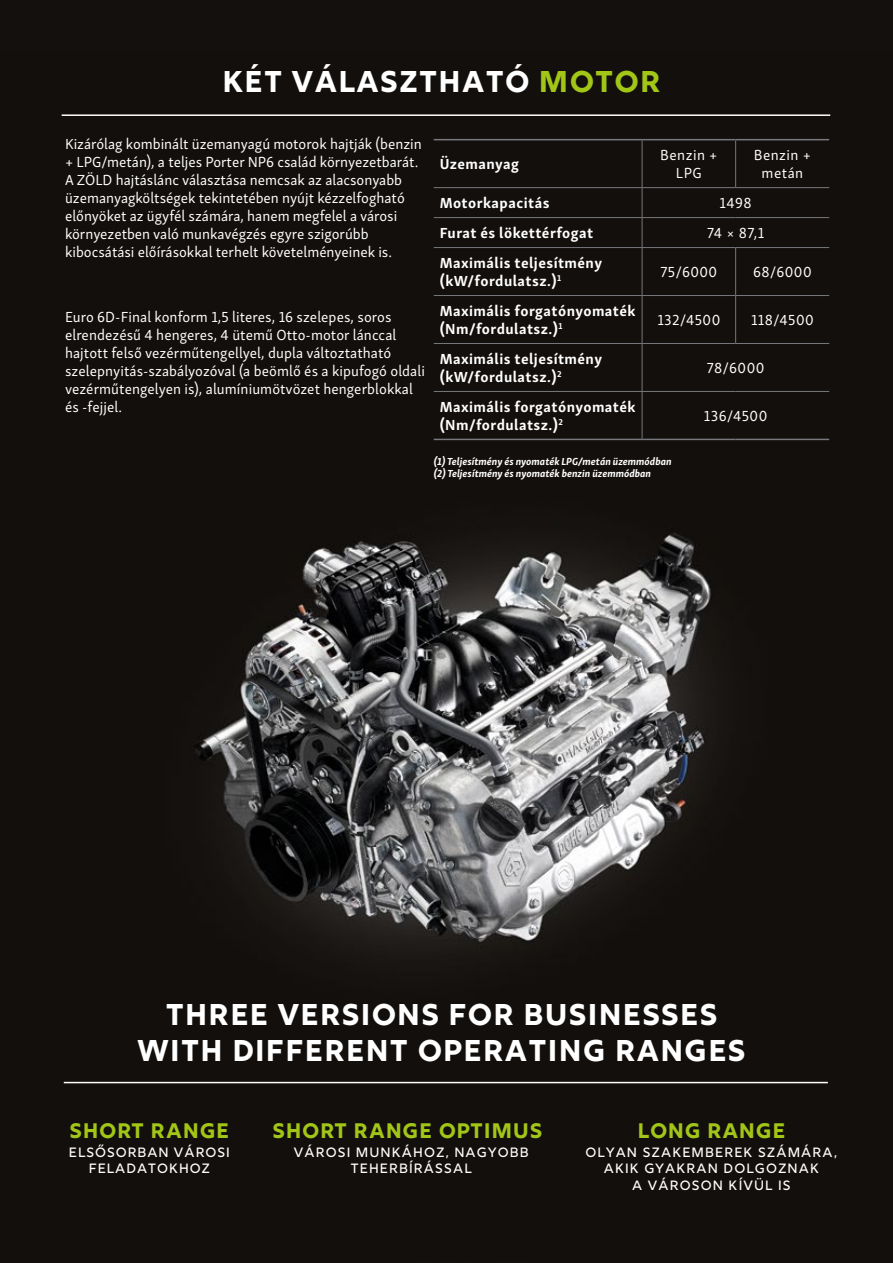
<style>
.page{position:relative;width:893px;height:1263px;background:#13100d}
.page>*{position:absolute;margin:0;border:0;box-sizing:border-box;transform-origin:0 0}
.t1{font:30px/36px "Rig Bold Face";color:#fff;text-align:center}
.t2{font:21px "Rig Bold Face";color:#a2c617}
._04_Kenyér{font:15px/18px "Skolar Sans PE";color:#fff}
._04_Kenyér-2{font:700 15px/18px "Skolar Sans PE";letter-spacing:.03em;color:#fff}
._04_Kenyér-3{font:15px/18px "Skolar Sans PE";letter-spacing:.03em;color:#fff;text-align:center}
.t3{font:13.5px/16.2px "Rig Medium Face";letter-spacing:.03em;color:#fff;text-align:center}
.t4{font:italic 700 10.5px "Skolar Sans PE";color:#fff}
.s1{color:#a2c617}
</style>
<div class="page">
<img style="left:61px;top:114px;width:770px;height:970px">
<hr style="left:64px;top:1082px;width:764px;height:1px;background:#fff">
<hr style="left:62px;top:114px;width:768px;height:2px;background:#fff">
<hr style="left:434px;top:139px;width:208px;height:1px;background:#76787b">
<hr style="left:642px;top:139px;width:94px;height:1px;background:#76787b">
<hr style="left:736px;top:139px;width:93px;height:1px;background:#76787b">
<hr style="left:434px;top:439px;width:208px;height:1px;background:#76787b">
<hr style="left:642px;top:439px;width:94px;height:1px;background:#76787b">
<hr style="left:736px;top:439px;width:93px;height:1px;background:#76787b">
<hr style="left:642px;top:140px;width:1px;height:47px;background:#76787b">
<hr style="left:735px;top:140px;width:1px;height:47px;background:#76787b">
<hr style="left:434px;top:187px;width:208px;height:1px;background:#76787b">
<hr style="left:642px;top:187px;width:94px;height:1px;background:#76787b">
<hr style="left:736px;top:187px;width:93px;height:1px;background:#76787b">
<hr style="left:434px;top:217px;width:208px;height:1px;background:#76787b">
<hr style="left:642px;top:217px;width:94px;height:1px;background:#76787b">
<svg style="left:642px;top:188px;width:1px;height:59px"></svg>
<hr style="left:736px;top:217px;width:93px;height:1px;background:#76787b">
<hr style="left:434px;top:247px;width:208px;height:1px;background:#76787b">
<hr style="left:642px;top:247px;width:94px;height:1px;background:#76787b">
<hr style="left:642px;top:248px;width:1px;height:47px;background:#76787b">
<hr style="left:736px;top:247px;width:93px;height:1px;background:#76787b">
<hr style="left:735px;top:248px;width:1px;height:47px;background:#76787b">
<hr style="left:434px;top:295px;width:208px;height:1px;background:#76787b">
<hr style="left:642px;top:295px;width:94px;height:1px;background:#76787b">
<hr style="left:642px;top:296px;width:1px;height:47px;background:#76787b">
<hr style="left:736px;top:295px;width:93px;height:1px;background:#76787b">
<hr style="left:735px;top:296px;width:1px;height:47px;background:#76787b">
<hr style="left:434px;top:343px;width:208px;height:1px;background:#76787b">
<hr style="left:642px;top:343px;width:94px;height:1px;background:#76787b">
<hr style="left:642px;top:344px;width:1px;height:47px;background:#76787b">
<hr style="left:736px;top:343px;width:93px;height:1px;background:#76787b">
<hr style="left:434px;top:391px;width:208px;height:1px;background:#76787b">
<hr style="left:642px;top:391px;width:94px;height:1px;background:#76787b">
<hr style="left:642px;top:392px;width:1px;height:47px;background:#76787b">
<hr style="left:736px;top:391px;width:93px;height:1px;background:#76787b">
<p class="t1" style="left:222px;top:67px;width:441px">KÉT VÁLASZTható <span class="s1">MOTOR</span></p>
<p class="_04_Kenyér" style="left:65px;top:134px;width:358px">Kizárólag kombinált üzemanyagú motorok hajtják (benzin + LPG/metán), a teljes Porter NP6 család környezetbarát.</p>
<p class="_04_Kenyér" style="left:65px;top:170px;width:341px">A ZÖLD hajtáslánc választása nemcsak az alacsonyabb üzemanyagköltségek tekintetében nyújt kézzelfogható előnyöket az ügyfél számára, hanem megfelel a városi környezetben való munkavégzés egyre szigorúbb kibocsátási előírásokkal terhelt követelményeinek is.</p>
<p class="_04_Kenyér" style="left:65px;top:307px;width:361px">Euro 6D-Final konform 1,5 literes, 16 szelepes, soros elrendezésű 4 hengeres, 4 ütemű Otto-motor lánccal hajtott felső vezérműtengellyel, dupla változtatható szelepnyitás-szabályozóval (a beömlő és a kipufogó oldali vezérműtengelyen is), alumíniumötvözet hengerblokkal és -fejjel.</p>
<p class="_04_Kenyér-2" style="left:440px;top:154px;width:81px">Üzemanyag</p>
<p class="_04_Kenyér-3" style="left:660px;top:145px;width:59px">Benzin +<br>LPG</p>
<p class="_04_Kenyér-3" style="left:754px;top:145px;width:59px">Benzin + metán</p>
<p class="_04_Kenyér-2" style="left:440px;top:193px;width:111px">Motorkapacitás</p>
<p class="_04_Kenyér" style="left:719px;top:193px;width:34px">1498</p>
<p class="_04_Kenyér-2" style="left:440px;top:223px;width:155px">Furat és lökettérfogat</p>
<p class="_04_Kenyér" style="left:707px;top:223px;width:59px">74 × 87,1</p>
<p class="_04_Kenyér-2" style="left:440px;top:253px;width:164px">Maximális teljesítmény (kW/fordulatsz.)<sup>1</sup></p>
<p class="_04_Kenyér" style="left:660px;top:262px;width:58px">75/6000</p>
<p class="_04_Kenyér" style="left:753px;top:262px;width:60px">68/6000</p>
<p class="_04_Kenyér-2" style="left:440px;top:301px;width:197px">Maximális forgatónyomaték (Nm/fordulatsz.)<sup>1</sup></p>
<p class="_04_Kenyér" style="left:657px;top:310px;width:65px">132/4500</p>
<p class="_04_Kenyér" style="left:751px;top:310px;width:64px">118/4500</p>
<p class="_04_Kenyér-2" style="left:440px;top:349px;width:164px">Maximális teljesítmény (kW/fordulatsz.)<sup>2</sup></p>
<p class="_04_Kenyér" style="left:707px;top:358px;width:59px">78/6000</p>
<p class="_04_Kenyér-2" style="left:440px;top:397px;width:197px">Maximális forgatónyomaték (Nm/fordulatsz.)<sup>2</sup></p>
<p class="_04_Kenyér" style="left:704px;top:406px;width:65px">136/4500</p>
<p class="t4" style="left:434px;top:453px;width:239px">(1) Teljesítmény és nyomaték LPG/metán üzemmódban</p>
<p class="t4" style="left:434px;top:465px;width:219px">(2) Teljesítmény és nyomaték benzin üzemmódban</p>
<p class="t1" style="left:137px;top:999px;width:611px">THREE VERSIONS FOR BUSINESSES<br>WITH DIFFERENT OPERATING RANGES</p>
<p class="t2" style="left:69px;top:1117px;width:162px">SHORT RANGE</p>
<p class="t3" style="left:69px;top:1146px;width:163px">ELSŐSORBAN VÁROSI<br>FELADATOKHOZ</p>
<p class="t2" style="left:272px;top:1117px;width:272px">SHORT RANGE OPTIMUS</p>
<p class="t3" style="left:293px;top:1146px;width:237px">VÁROSI MUNKÁHOZ, NAGYOBB<br>TEHERBÍRÁSSAL</p>
<p class="t2" style="left:637px;top:1117px;width:150px">LONG RANGE</p>
<p class="t3" style="left:585px;top:1146px;width:254px">OLYAN SZAKEMBEREK SZÁMÁRA,<br>AKIK GYAKRAN DOLGOZNAK<br>A VÁROSON KÍVÜL IS</p>
</div>
